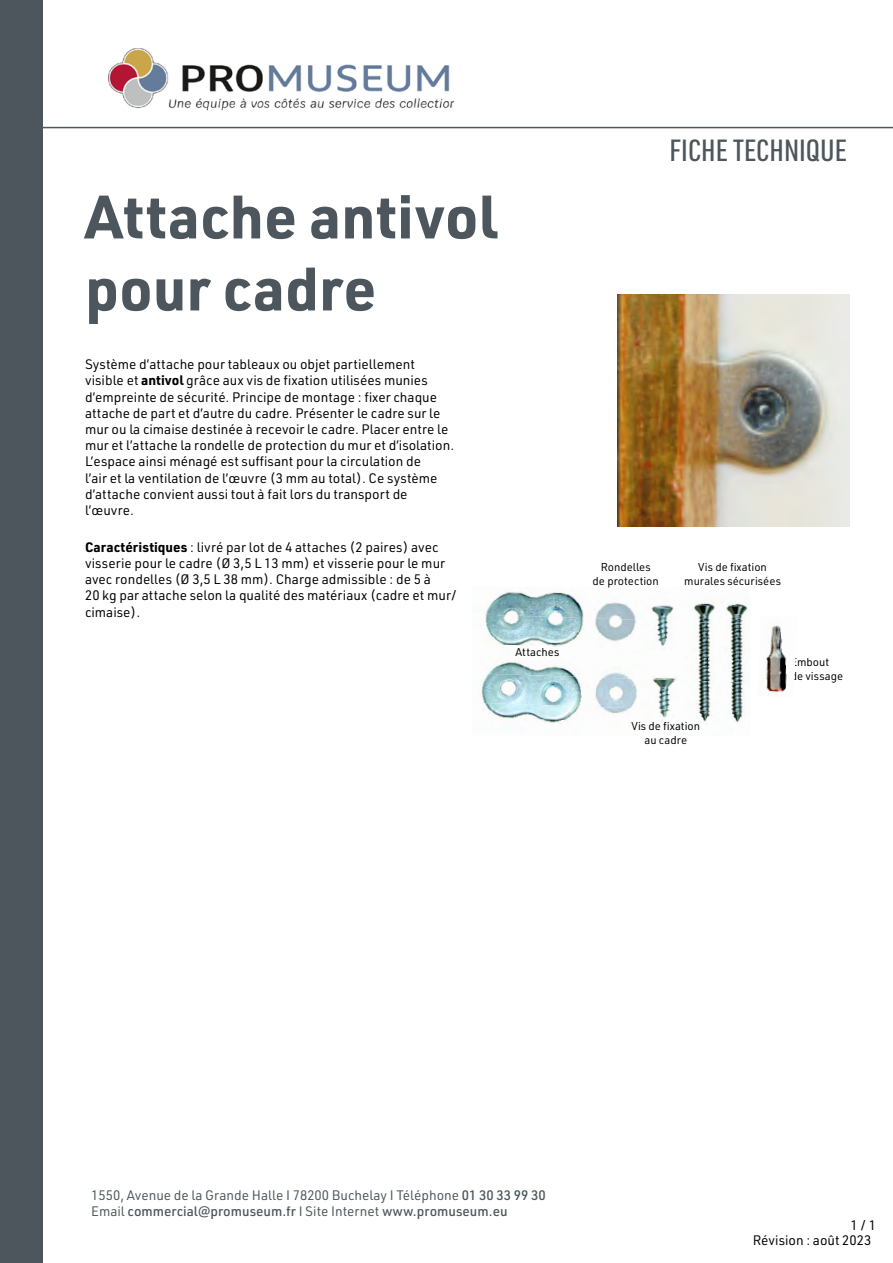
<style>
.page{position:relative;width:893px;height:1263px;background:#fff}
.page>*{position:absolute;margin:0;border:0;box-sizing:border-box;transform-origin:0 0}
.t1{font:700 60px/72px "URWDIN";color:#4c565c}
.t2{font:500 30px "URWDIN Cond";color:#4c565c}
.t3{font:13.5px/16.2px "URWDIN";color:#000}
.t4{font:13.5px/16.2px "URWDIN";color:#4c565c}
.t5{font:11.25px/13.5px "URWDIN";color:#000;text-align:center}
.s1{font-weight:700}
.s2{font-weight:500}
</style>
<div class="page">
<div style="left:0;top:0;width:43px;height:1263px;background:#4c565c"></div>
<hr style="left:21px;top:127px;width:872px;height:1px;background:#4c565c">
<img style="left:107px;top:48px;width:347px;height:63px">
<img style="left:485px;top:591px;width:263px;height:23px">
<img style="left:485px;top:614px;width:259px;height:30px">
<img style="left:489px;top:644px;width:255px;height:29px">
<img style="left:481px;top:673px;width:263px;height:30px">
<img style="left:484px;top:703px;width:259px;height:21px">
<img style="left:766px;top:625px;width:12px;height:68px">
<img style="left:778px;top:625px;width:9px;height:67px">
<img style="left:618px;top:295px;width:232px;height:232px">
<h1 class="t1" style="left:85px;top:178px;width:414px">Attache antivol pour cadre</h1>
<p class="t3" style="left:85px;top:356px;width:371px">Système d’attache pour tableaux ou objet partiellement visible et <span class="s1">antivol</span> grâce aux vis de fixation utilisées munies d’empreinte de sécurité. Principe de montage : fixer chaque attache de part et d’autre du cadre. Présenter le cadre sur le mur ou la cimaise destinée à recevoir le cadre. Placer entre le mur et l’attache la rondelle de protection du mur et d’isolation.<br>L’espace ainsi ménagé est suffisant pour la circulation de<br>l’air et la ventilation de l’œuvre (3 mm au total). Ce système d’attache convient aussi tout à fait lors du transport de l’œuvre.</p>
<p class="t3" style="left:85px;top:538px;width:373px"><span class="s1">Caractéristiques</span> : livré par lot de 4 attaches (2 paires) avec visserie pour le cadre (Ø 3,5 L 13 mm) et visserie pour le mur avec rondelles (Ø 3,5 L 38 mm). Charge admissible : de 5 à<br>20 kg par attache selon la qualité des matériaux (cadre et mur/ cimaise).</p>
<p class="t5" style="left:515px;top:645px;width:46px">Attaches</p>
<h2 class="t2" style="left:670px;top:130px;width:179px">FICHE TECHNIQUE</h2>
<p class="t5" style="left:593px;top:560px;width:68px">Rondelles<br>de protection</p>
<p class="t5" style="left:684px;top:560px;width:98px">Vis de fixation murales sécurisées</p>
<p class="t5" style="left:791px;top:655px;width:54px;text-align:left">Embout de vissage</p>
<p class="t5" style="left:631px;top:719px;width:70px">Vis de fixation au cadre</p>
<p class="t4" style="left:91px;top:1187px;width:456px">1550, Avenue de la Grande Halle I 78200 Buchelay I Téléphone <span class="s2">01 30 33 99 30<br></span>Email <span class="s2">commercial@promuseum.fr</span> I Site Internet <span class="s2">www.promuseum.eu</span></p>
<p class="t3" style="left:753px;top:1217px;width:125px;line-height:14.9px;text-indent:98px">1 / 1<br>Révision : août 2023</p>
</div>
